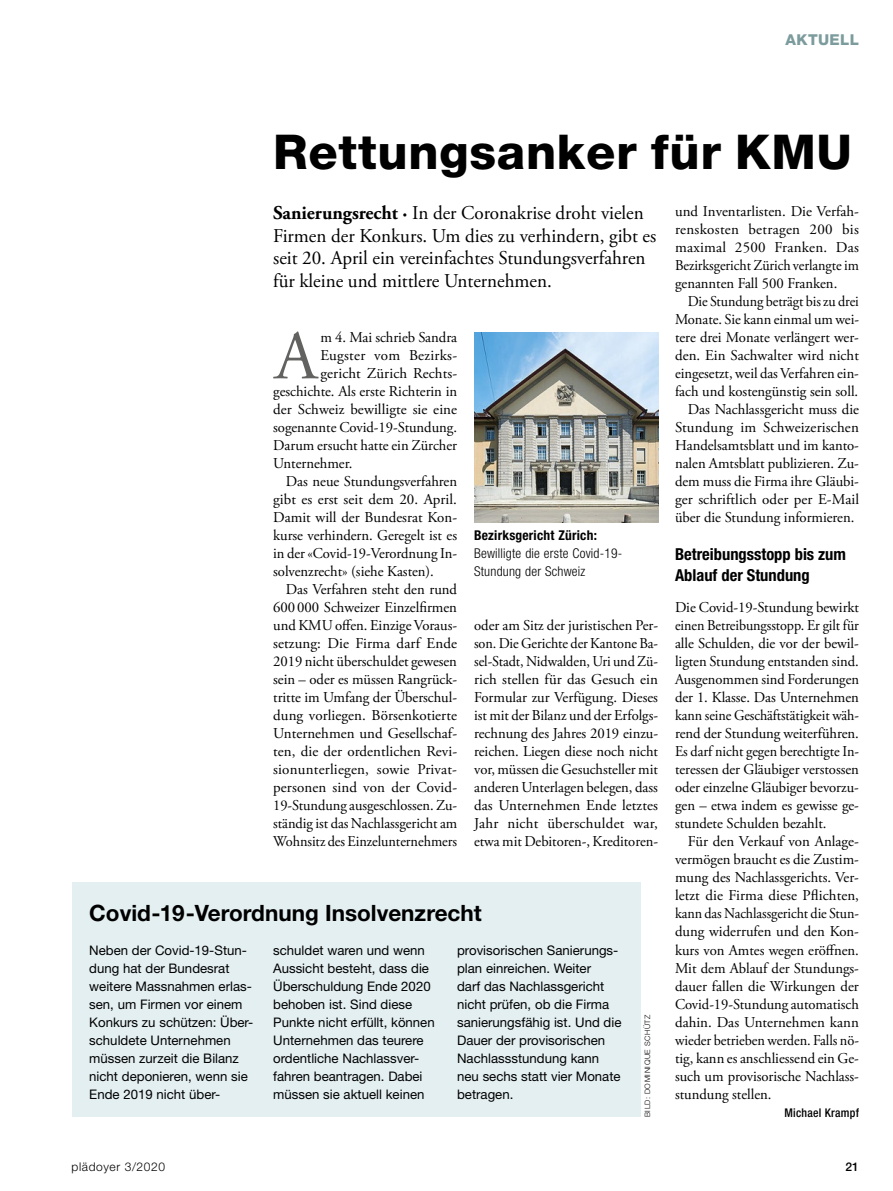
<style>
.page{position:relative;width:893px;height:1191px;background:#fff}
.page>*{position:absolute;margin:0;border:0;box-sizing:border-box;transform-origin:0 0}
.t1{font:69.3px "Adobe Garamond Pro";color:#626261}
.t2{font:800 48px "Helvetica Neue LT Std";letter-spacing:.015em;color:#000}
.t3{font:700 22.5px "Helvetica Neue LT Std";color:#000}
.t4{font:19.5px/22.5px "Adobe Garamond Pro";letter-spacing:-.005em;color:#000}
.t5{font:700 condensed 16.5px/21px "Helvetica Neue LT Std";color:#000}
.t6{font:15px/18px "Adobe Garamond Pro";letter-spacing:-.005em;color:#000;text-align:justify}
.t7{font:15px "Adobe Garamond Pro";letter-spacing:-.005em;color:#000;scale:.95 1}
.t8{font:15px "Adobe Garamond Pro";letter-spacing:.015em;color:#000}
.t9{font:15px "Adobe Garamond Pro";letter-spacing:-.005em;color:#000;scale:.94 1}
.t10{font:15px "Adobe Garamond Pro";letter-spacing:.02em;color:#000}
.t11{font:800 15px "Helvetica Neue LT Std";letter-spacing:.025em;color:#7c9b9c}
.t12{font:300 condensed 13.5px/18px "Helvetica Neue LT Std";letter-spacing:.015em;color:#000}
.t13{font:700 condensed 13.5px "Helvetica Neue LT Std";letter-spacing:.015em;color:#000}
.t14{font:13.2px/18px "Helvetica Neue LT Std";color:#000}
.t15{font:300 12px "Helvetica Neue LT Std";letter-spacing:.05em;color:#000}
.t16{font:500 condensed 12px "Helvetica Neue LT Std";letter-spacing:.025em;color:#000}
.t17{font:500 12px "Helvetica Neue LT Std";color:#000}
.t18{font:300 7.5px "Helvetica Neue LT Std";letter-spacing:.07em;color:#000}
.s1{font-weight:700}
</style>
<div class="page">
<div style="left:72px;top:882px;width:569px;height:234px;background:#e4eff1"></div>
<img style="left:474px;top:332px;width:184px;height:190px">
<p class="t11" style="left:786px;top:30px;width:75px">Aktuell</p>
<h2 class="t2" style="left:273px;top:123px;width:575px">Rettungsanker für KMU</h2>
<h3 class="t4" style="left:273px;top:202px;width:385px"><span class="s1">Sanierungsrecht ·</span> In der Coronakrise droht vielen Firmen der Konkurs. Um dies zu verhindern, gibt es seit 20. April ein vereinfachtes Stundungsverfahren für kleine und mittlere Unternehmen.</h3>
<p class="t6" style="left:675px;top:203px;width:185px">und Inventarlisten. Die Verfah&shy;renskosten betragen 200 bis maximal 2500 Franken. Das Bezirksgericht Zürich verlangte im genannten Fall 500 Franken.</p>
<p class="t9" style="left:688px;top:292px;width:183px">Die Stundung beträgt bis zu drei</p>
<p class="t6" style="left:675px;top:311px;width:185px">Monate. Sie kann einmal um wei-</p>
<p class="t6" style="left:675px;top:329px;width:185px">tere drei Monate verlängert wer-</p>
<p class="t6" style="left:675px;top:347px;width:185px">den. Ein Sachwalter wird nicht</p>
<p class="t6" style="left:675px;top:365px;width:185px">eingesetzt, weil das Verfahren ein-</p>
<p class="t6" style="left:675px;top:383px;width:185px">fach und kostengünstig sein soll.</p>
<p class="t6" style="left:688px;top:401px;width:173px">Das Nachlassgericht muss die</p>
<p class="t6" style="left:675px;top:419px;width:185px">Stundung im Schweizerischen</p>
<p class="t6" style="left:675px;top:437px;width:185px">Handelsamtsblatt und im kanto-</p>
<p class="t6" style="left:675px;top:455px;width:185px">nalen Amtsblatt publizieren. Zu-</p>
<p class="t6" style="left:675px;top:473px;width:185px">dem muss die Firma ihre Gläubi-</p>
<p class="t6" style="left:675px;top:491px;width:186px">ger schriftlich oder per E-Mail</p>
<p class="t6" style="left:675px;top:509px;width:181px">über die Stundung informieren.</p>
<p class="t5" style="left:675px;top:544px;width:172px">Betreibungsstopp bis zum<br>Ablauf der Stundung</p>
<p class="t6" style="left:675px;top:599px;width:185px">Die Covid-19-Stundung bewirkt einen Betreibungsstopp. Er gilt für alle Schulden, die vor der bewil&shy;ligten Stundung entstanden sind.<br>Ausgenommen sind Forderungen der 1. Klasse. Das Unternehmen kann seine Geschäftstätigkeit wäh&shy;rend der Stundung weiterführen.<br>Es darf nicht gegen berechtigte In&shy;teressen der Gläubiger verstossen oder einzelne Gläubiger bevorzu&shy;gen – etwa indem es gewisse ge&shy;stundete Schulden bezahlt.</p>
<p class="t6" style="left:675px;top:833px;width:185px;text-indent:13px">Für den Verkauf von Anlage&shy;vermögen braucht es die Zustim&shy;mung des Nachlassgerichts. Ver&shy;letzt die Firma diese Pflichten, kann das Nachlassgericht die Stun&shy;dung widerrufen und den Kon&shy;kurs von Amtes wegen eröffnen.<br>Mit dem Ablauf der Stundungs&shy;dauer fallen die Wirkungen der Covid-- 19-Stundung automatisch dahin. Das Unternehmen kann wieder betrieben werden. Falls nö&shy;tig, kann es anschliessend ein Ge&shy;such um provisorische Nachlass&shy;stundung stellen.</p>
<p class="t16" style="left:784px;top:1105px;width:76px">Michael Krampf</p>
<h1 class="t1" style="left:275px;top:315px;width:44px">A</h1>
<p class="t6" style="left:320px;top:329px;width:138px">m 4. Mai schrieb Sandra</p>
<p class="t10" style="left:320px;top:346px;width:138px">Eugster vom Bezirks-</p>
<p class="t6" style="left:320px;top:365px;width:138px">gericht Zürich Rechts-</p>
<p class="t6" style="left:273px;top:383px;width:185px">geschichte. Als erste Richterin in</p>
<p class="t6" style="left:273px;top:401px;width:185px">der Schweiz bewilligte sie eine</p>
<p class="t6" style="left:273px;top:419px;width:185px">sogenannte Covid-19-Stundung.</p>
<p class="t6" style="left:273px;top:437px;width:185px">Darum ersucht hatte ein Zürcher</p>
<p class="t6" style="left:273px;top:455px;width:81px">Unternehmer.</p>
<p class="t6" style="left:286px;top:473px;width:173px">Das neue Stundungsverfahren</p>
<p class="t6" style="left:273px;top:491px;width:185px">gibt es erst seit dem 20. April.</p>
<p class="t6" style="left:273px;top:509px;width:185px">Damit will der Bundesrat Kon-</p>
<p class="t6" style="left:273px;top:527px;width:185px">kurse verhindern. Geregelt ist es</p>
<p class="t6" style="left:273px;top:545px;width:185px">in der «Covid-19-Verordnung In-</p>
<p class="t6" style="left:273px;top:563px;width:162px">solvenzrecht» (siehe Kasten).</p>
<p class="t6" style="left:286px;top:581px;width:173px">Das Verfahren steht den rund</p>
<p class="t6" style="left:273px;top:599px;width:185px">600000 Schweizer Einzelfirmen</p>
<p class="t6" style="left:273px;top:617px;width:185px">und KMU offen. Einzige Voraus-</p>
<p class="t6" style="left:273px;top:635px;width:185px">setzung: Die Firma darf Ende</p>
<p class="t6" style="left:273px;top:653px;width:185px">2019 nicht überschuldet gewesen</p>
<p class="t6" style="left:273px;top:671px;width:185px">sein – oder es müssen Rangrück-</p>
<p class="t6" style="left:273px;top:689px;width:185px">tritte im Umfang der Überschul-</p>
<p class="t6" style="left:273px;top:707px;width:185px">dung vorliegen. Börsenkotierte</p>
<p class="t6" style="left:273px;top:725px;width:185px">Unternehmen und Gesellschaf-</p>
<p class="t6" style="left:273px;top:743px;width:185px">ten, die der ordentlichen Revi-</p>
<p class="t8" style="left:273px;top:760px;width:185px">sionunterliegen, sowie Privat-</p>
<p class="t6" style="left:273px;top:779px;width:183px">personen sind von der Covid--</p>
<p class="t6" style="left:273px;top:797px;width:185px">19-Stundung ausgeschlossen. Zu-</p>
<p class="t6" style="left:273px;top:815px;width:186px">ständig ist das Nachlassgericht am</p>
<p class="t7" style="left:273px;top:832px;width:195px">Wohnsitz des Einzelunternehmers</p>
<p class="t13" style="left:474px;top:527px;width:124px">Bezirksgericht Zürich:</p>
<p class="t12" style="left:474px;top:544px;width:150px">Bewilligte die erste Covid-19-<br>Stundung der Schweiz</p>
<p class="t6" style="left:474px;top:617px;width:185px">oder am Sitz der juristischen Per&shy;son. Die Gerichte der Kantone Ba&shy;sel-Stadt, Nidwalden, Uri und Zü&shy;rich stellen für das Gesuch ein Formular zur Verfügung. Dieses ist mit der Bilanz und der Erfolgs&shy;rechnung des Jahres 2019 einzu&shy;reichen. Liegen diese noch nicht vor, müssen die Gesuchsteller mit anderen Unterlagen belegen, dass das Unternehmen Ende letztes Jahr nicht überschuldet war, etwa mit Debitoren-, Kreditoren-</p>
<h3 class="t3" style="left:89px;top:899px;width:394px">Covid-19-Verordnung Insolvenzrecht</h3>
<p class="t14" style="left:89px;top:940px;width:166px">Neben der Covid-19-Stun&shy;dung hat der Bundesrat weitere Massnahmen erlas&shy;sen, um Firmen vor einem<br>Konkurs zu schützen: Über&shy;schuldete Unternehmen müssen zurzeit die Bilanz nicht deponieren, wenn sie<br>Ende 2019 nicht über-</p>
<p class="t14" style="left:273px;top:940px;width:163px">schuldet waren und wenn<br>Aussicht besteht, dass die<br>Überschuldung Ende 2020 behoben ist. Sind diese<br>Punkte nicht erfüllt, können<br>Unternehmen das teurere ordentliche Nachlassver&shy;fahren beantragen. Dabei müssen sie aktuell keinen</p>
<p class="t14" style="left:457px;top:940px;width:166px">provisorischen Sanierungs&shy;plan einreichen. Weiter<br>darf das Nachlassgericht nicht prüfen, ob die Firma sanierungsfähig ist. Und die<br>Dauer der provisorischen<br>Nachlassstundung kann neu sechs statt vier Monate betragen.</p>
<p class="t18" style="left:643px;top:1117px;width:104px;rotate:-90deg">Bild: Dominique Schütz</p>
<p class="t15" style="left:72px;top:1159px;width:95px">plädoyer 3/2020</p>
<p class="t17" style="left:845px;top:1159px;width:15px">21</p>
</div>
